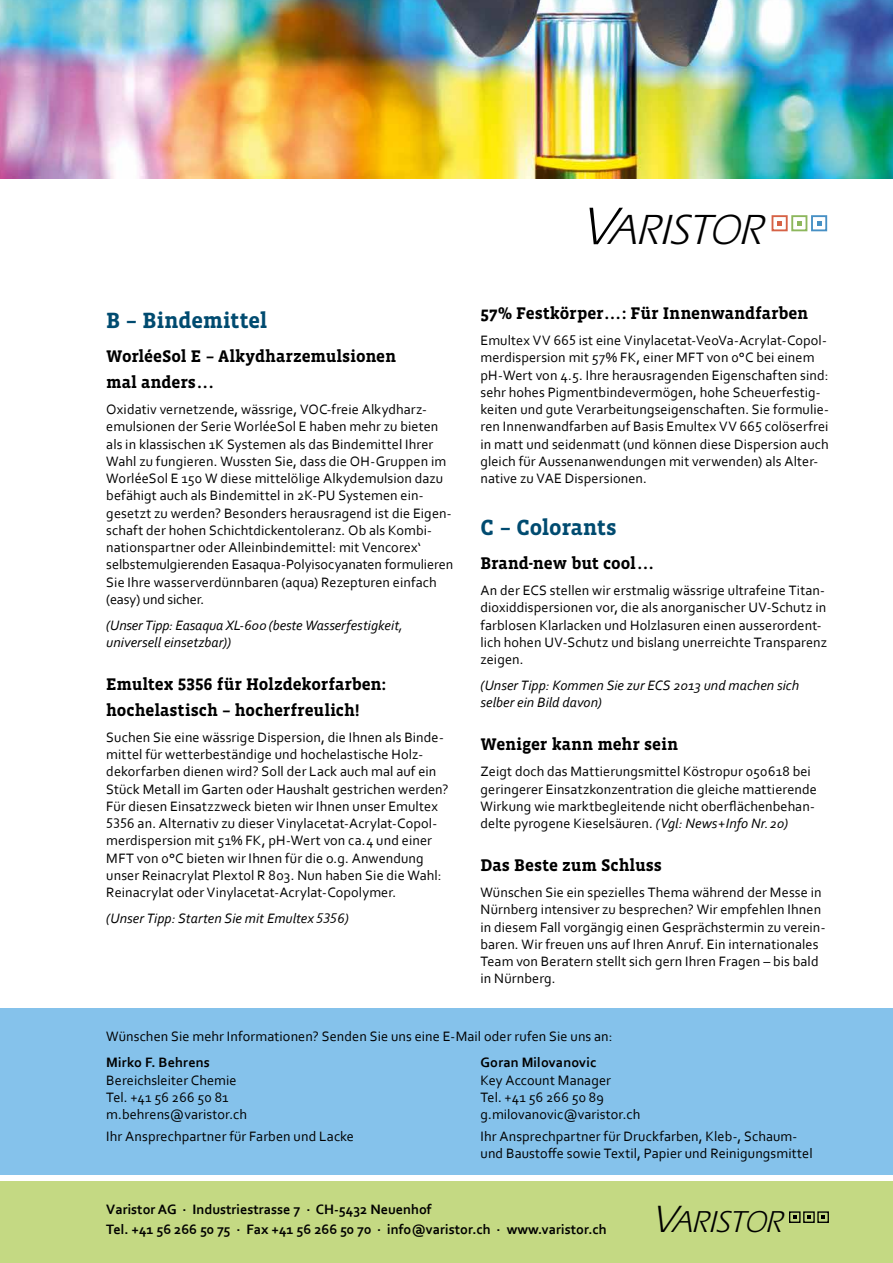
<style>
.page{position:relative;width:893px;height:1263px;background:#fff}
.page>*{position:absolute;margin:0;border:0;box-sizing:border-box;transform-origin:0 0}
.t1{font:italic 43.65px "ITC Eras LT";color:#000}
.t2{font:italic 31.35px "ITC Eras LT";color:#000}
.t3{font:700 22.5px "Vista Slab OT";letter-spacing:-.01em;color:#004b70}
.t4{font:700 17.25px/25.8px "Vista Slab OT";color:#000}
.t5{font:14.25px/17.2px "Corbel";letter-spacing:.005em;color:#000}
.t6{font:italic 14.25px/17.2px "Corbel";letter-spacing:.005em;color:#000}
.t7{font:700 14.25px/19.5px "Corbel";color:#000}
.s1{font-size:54.75px}
.s2{font-style:italic}
.s3{font-size:39.3px}
</style>
<div class="page">
<img style="left:0;top:0;width:893px;height:179px">
<div style="left:0;top:1182px;width:893px;height:81px;background:#c4d983"></div>
<div style="left:789px;top:1211px;width:11px;height:12px;border:1px solid #000"></div>
<svg style="left:793px;top:1215px;width:3px;height:4px"></svg>
<div style="left:803px;top:1211px;width:12px;height:12px;border:1px solid #000"></div>
<svg style="left:807px;top:1215px;width:3px;height:4px"></svg>
<div style="left:817px;top:1211px;width:12px;height:12px;border:1px solid #000"></div>
<svg style="left:822px;top:1215px;width:3px;height:4px"></svg>
<div style="left:771px;top:215px;width:17px;height:16px;border:2px solid #d66246"></div>
<svg style="left:777px;top:221px;width:5px;height:4px"></svg>
<div style="left:791px;top:215px;width:16px;height:16px;border:2px solid #8db75d"></div>
<svg style="left:797px;top:221px;width:4px;height:4px"></svg>
<div style="left:811px;top:215px;width:16px;height:16px;border:2px solid #4790c4"></div>
<svg style="left:817px;top:221px;width:4px;height:4px"></svg>
<div style="left:0;top:1008px;width:893px;height:167px;background:#85c2eb"></div>
<h3 class="t3" style="left:106px;top:309px;width:163px">B – Bindemittel</h3>
<p class="t4" style="left:106px;top:344px;width:291px">WorléeSol E – Alkydharzemulsionen mal anders...</p>
<p class="t5" style="left:106px;top:400px;width:349px">Oxidativ vernetzende, wässrige, VOC-freie Alkydharz&shy;emulsionen der Serie WorléeSol E haben mehr zu bieten als in klassischen 1K Systemen als das Bindemittel Ihrer Wahl zu fungieren. Wussten Sie, dass die OH-Gruppen im WorléeSol E 150 W diese mittelölige Alkydemulsion dazu befähigt auch als Bindemittel in 2K-PU Systemen ein&shy;gesetzt zu werden? Besonders herausragend ist die Eigen&shy;schaft der hohen Schichtdickentoleranz. Ob als Kombi&shy;nationspartner oder Alleinbindemittel: mit Vencorex‘ selbstemulgierenden Easaqua-Polyisocyanaten formulieren Sie Ihre wasserverdünnbaren (aqua) Rezepturen einfach (easy) und sicher.</p>
<p class="t6" style="left:106px;top:616px;width:298px">(Unser Tipp: Easaqua XL-600 (beste Wasserfestigkeit, universell einsetzbar))</p>
<p class="t4" style="left:106px;top:672px;width:281px">Emultex 5356 für Holzdekorfarben: hochelastisch – hocherfreulich!</p>
<p class="t5" style="left:106px;top:728px;width:344px">Suchen Sie eine wässrige Dispersion, die Ihnen als Binde&shy;mittel für wetterbeständige und hochelastische Holz&shy;dekorfarben dienen wird? Soll der Lack auch mal auf ein Stück Metall im Garten oder Haushalt gestrichen werden?<br>Für diesen Einsatzzweck bieten wir Ihnen unser Emultex 5356 an. Alternativ zu dieser Vinylacetat-Acrylat-Copol&shy;merdispersion mit 51% FK, pH-Wert von ca.4 und einer MFT von 0°C bieten wir Ihnen für die o.g. Anwendung unser Reinacrylat Plextol R 803. Nun haben Sie die Wahl:<br>Reinacrylat oder Vinylacetat-Acrylat-Copolymer.</p>
<p class="t6" style="left:106px;top:909px;width:244px">(Unser Tipp: Starten Sie mit Emultex 5356)</p>
<h1 class="t1" style="left:581px;top:206px;width:192px"><span class="s1">V</span>ARISTOR</h1>
<p class="t4" style="left:480px;top:301px;width:329px">57% Festkörper...: Für Innenwandfarben</p>
<p class="t5" style="left:480px;top:331px;width:350px">Emultex VV 665 ist eine Vinylacetat-VeoVa-Acrylat-Copol&shy;merdispersion mit 57% FK, einer MFT von 0°C bei einem pH-Wert von 4.5. Ihre herausragenden Eigenschaften sind: sehr hohes Pigmentbindevermögen, hohe Scheuerfestig&shy;keiten und gute Verarbeitungseigenschaften. Sie formulie&shy;ren Innenwandfarben auf Basis Emultex VV 665 colöserfrei in matt und seidenmatt (und können diese Dispersion auch gleich für Aussenanwendungen mit verwenden) als Alter&shy;native zu VAE Dispersionen.</p>
<h3 class="t3" style="left:480px;top:516px;width:138px">C – Colorants</h3>
<p class="t4" style="left:480px;top:551px;width:174px">Brand-new but cool...</p>
<p class="t5" style="left:480px;top:581px;width:348px">An der ECS stellen wir erstmalig wässrige ultrafeine Titan&shy;dioxiddispersionen vor, die als anorganischer UV-Schutz in farblosen Klarlacken und Holzlasuren einen ausserordent&shy;lich hohen UV-Schutz und bislang unerreichte Transparenz zeigen.</p>
<p class="t6" style="left:480px;top:676px;width:320px">(Unser Tipp: Kommen Sie zur ECS 2013 und machen sich selber ein Bild davon)</p>
<p class="t4" style="left:480px;top:732px;width:199px">Weniger kann mehr sein</p>
<p class="t5" style="left:480px;top:763px;width:338px">Zeigt doch das Mattierungsmittel Köstropur 050618 bei geringerer Einsatzkonzentration die gleiche mattierende Wirkung wie marktbegleitende nicht oberflächenbehan&shy;delte pyrogene Kieselsäuren. <span class="s2">(Vgl: News+Info Nr.20)</span></p>
<p class="t4" style="left:480px;top:853px;width:183px">Das Beste zum Schluss</p>
<p class="t5" style="left:480px;top:883px;width:346px">Wünschen Sie ein spezielles Thema während der Messe in Nürnberg intensiver zu besprechen? Wir empfehlen Ihnen in diesem Fall vorgängig einen Gesprächstermin zu verein&shy;baren. Wir freuen uns auf Ihren Anruf. Ein internationales Team von Beratern stellt sich gern Ihren Fragen – bis bald in Nürnberg.</p>
<p class="t5" style="left:106px;top:1027px;width:508px">Wünschen Sie mehr Informationen? Senden Sie uns eine E-Mail oder rufen Sie uns an:</p>
<p class="t7" style="left:106px;top:1052px;width:105px">Mirko F. Behrens</p>
<p class="t5" style="left:106px;top:1071px;width:142px">Bereichsleiter Chemie<br>Tel. +41 56 266 50 81 m.behrens@varistor.ch</p>
<p class="t5" style="left:106px;top:1127px;width:249px">Ihr Ansprechpartner für Farben und Lacke</p>
<p class="t7" style="left:480px;top:1052px;width:117px">Goran Milovanovic</p>
<p class="t5" style="left:480px;top:1071px;width:161px">Key Account Manager<br>Tel. +41 56 266 50 89 g.milovanovic@varistor.ch</p>
<p class="t5" style="left:480px;top:1127px;width:334px">Ihr Ansprechpartner für Druckfarben, Kleb-, Schaum&shy;und Baustoffe sowie Textil, Papier und Reinigungsmittel</p>
<p class="t7" style="left:106px;top:1199px;width:502px">Varistor AG . Industriestrasse 7 . CH-5432 Neuenhof<br>Tel. +41 56 266 50 75 . Fax +41 56 266 50 70 . info@varistor.ch . www.varistor.ch</p>
<h2 class="t2" style="left:652px;top:1204px;width:138px"><span class="s3">V</span>ARISTOR</h2>
</div>
